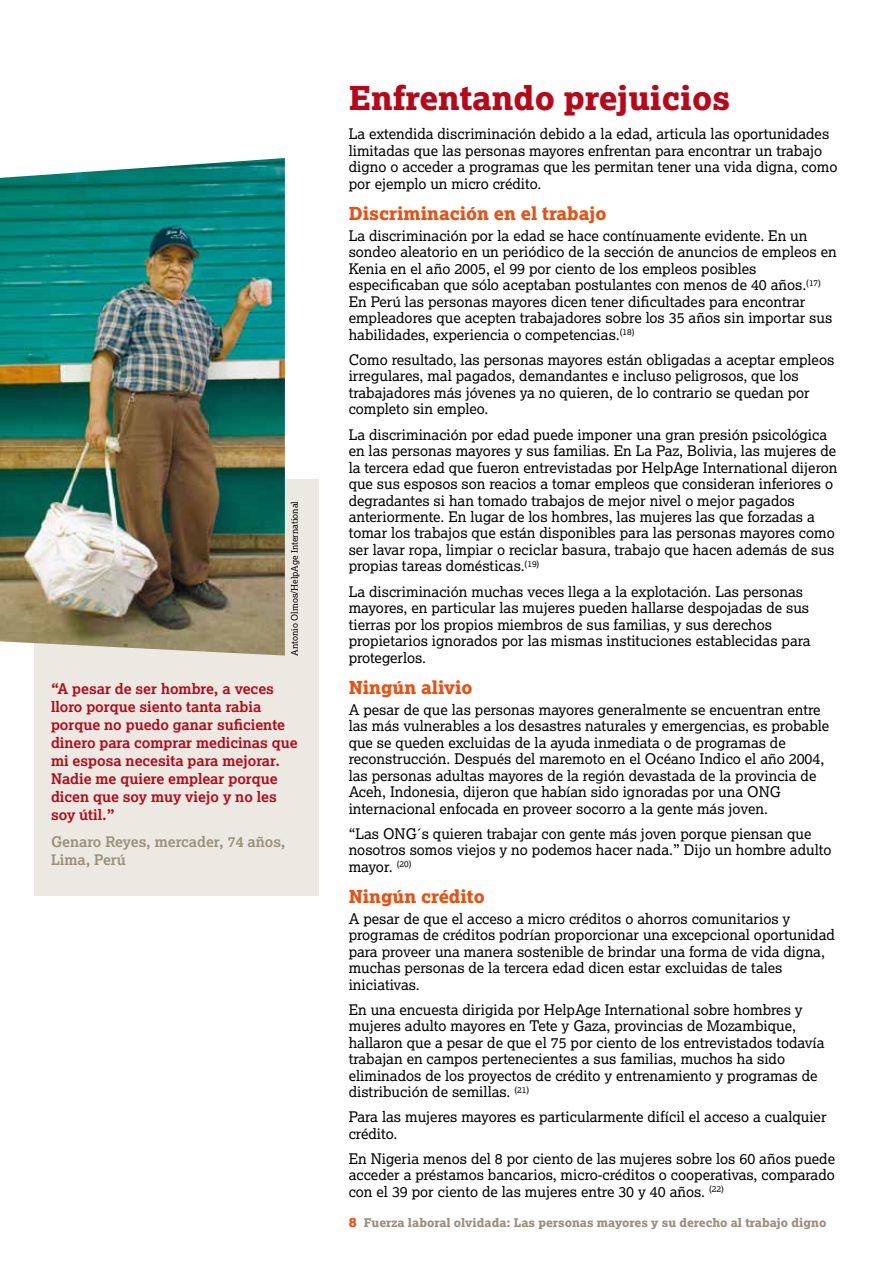
<style>
.page{position:relative;width:893px;height:1263px;background:#fff}
.page>*{position:absolute;margin:0;border:0;box-sizing:border-box;transform-origin:0 0}
.t1{font:33px "Lexia X Bold";color:#b80718}
.t2{font:18px "Lexia X Bold";color:#e85113}
.t3{font:14.7px/16.5px "Lexia";color:#000}
.t4{font:700 14.7px/18px "Lexia";color:#b80718}
.t5{font:700 14.7px/18px "Lexia";color:#9b907c}
.t6{font:12px "Lexia X Bold";color:#9b907c}
.t7{font:9px "Lexia";color:#000}
.s1{font-size:13.5px;color:#e85113}
</style>
<div class="page">
<div style="left:34px;top:479px;width:285px;height:417px;background:#ece9e3"></div>
<img style="left:0;top:158px;width:285px;height:498px">
<p class="t7" style="left:289px;top:656px;width:156px;rotate:-90deg">Antonio Olmos/HelpAge International</p>
<p class="t4" style="left:51px;top:680px;width:248px">“A pesar de ser hombre, a veces lloro porque siento tanta rabia porque no puedo ganar suficiente dinero para comprar medicinas que mi esposa necesita para mejorar.<br>Nadie me quiere emplear porque dicen que soy muy viejo y no les soy útil.”</p>
<p class="t5" style="left:51px;top:832px;width:236px">Genaro Reyes, mercader, 74 años,<br>Lima, Perú</p>
<h1 class="t1" style="left:349px;top:77px;width:383px">Enfrentando prejuicios</h1>
<p class="t3" style="left:349px;top:125px;width:490px">La extendida discriminación debido a la edad, articula las oportunidades limitadas que las personas mayores enfrentan para encontrar un trabajo digno o acceder a programas que les permitan tener una vida digna, como por ejemplo un micro crédito.</p>
<p class="t2" style="left:349px;top:202px;width:259px">Discriminación en el trabajo</p>
<p class="t3" style="left:349px;top:227px;width:490px">La discriminación por la edad se hace contínuamente evidente. En un sondeo aleatorio en un periódico de la sección de anuncios de empleos en Kenia en el año 2005, el 99 por ciento de los empleos posibles especificaban que sólo aceptaban postulantes con menos de 40 años.<sup>(17)<br></sup>En Perú las personas mayores dicen tener dificultades para encontrar empleadores que acepten trabajadores sobre los 35 años sin importar sus habilidades, experiencia o competencias.<sup>(18)</sup></p>
<p class="t3" style="left:349px;top:351px;width:487px">Como resultado, las personas mayores están obligadas a aceptar empleos irregulares, mal pagados, demandantes e incluso peligrosos, que los trabajadores más jóvenes ya no quieren, de lo contrario se quedan por completo sin empleo.</p>
<p class="t3" style="left:349px;top:426px;width:490px">La discriminación por edad puede imponer una gran presión psicológica en las personas mayores y sus familias. En La Paz, Bolivia, las mujeres de la tercera edad que fueron entrevistadas por HelpAge International dijeron que sus esposos son reacios a tomar empleos que consideran inferiores o degradantes si han tomado trabajos de mejor nivel o mejor pagados anteriormente. En lugar de los hombres, las mujeres las que forzadas a tomar los trabajos que están disponibles para las personas mayores como ser lavar ropa, limpiar o reciclar basura, trabajo que hacen además de sus propias tareas domésticas.<sup>(19)</sup></p>
<p class="t3" style="left:349px;top:583px;width:463px">La discriminación muchas veces llega a la explotación. Las personas mayores, en particular las mujeres pueden hallarse despojadas de sus tierras por los propios miembros de sus familias, y sus derechos propietarios ignorados por las mismas instituciones establecidas para protegerlos.</p>
<p class="t2" style="left:349px;top:676px;width:125px">Ningún alivio</p>
<p class="t3" style="left:349px;top:701px;width:482px">A pesar de que las personas mayores generalmente se encuentran entre las más vulnerables a los desastres naturales y emergencias, es probable que se queden excluidas de la ayuda inmediata o de programas de reconstrucción. Después del maremoto en el Océano Indico el año 2004, las personas adultas mayores de la región devastada de la provincia de Aceh, Indonesia, dijeron que habían sido ignoradas por una ONG internacional enfocada en proveer socorro a la gente más joven.</p>
<p class="t3" style="left:349px;top:825px;width:484px">“Las ONG´s quieren trabajar con gente más joven porque piensan que nosotros somos viejos y no podemos hacer nada.” Dijo un hombre adulto mayor. <sup>(20)</sup></p>
<p class="t2" style="left:349px;top:885px;width:138px">Ningún crédito</p>
<p class="t3" style="left:349px;top:910px;width:488px">A pesar de que el acceso a micro créditos o ahorros comunitarios y programas de créditos podrían proporcionar una excepcional oportunidad para proveer una manera sostenible de brindar una forma de vida digna, muchas personas de la tercera edad dicen estar excluidas de tales iniciativas.</p>
<p class="t3" style="left:349px;top:1001px;width:477px">En una encuesta dirigida por HelpAge International sobre hombres y mujeres adulto mayores en Tete y Gaza, provincias de Mozambique, hallaron que a pesar de que el 75 por ciento de los entrevistados todavía trabajan en campos pertenecientes a sus familias, muchos ha sido eliminados de los proyectos de crédito y entrenamiento y programas de distribución de semillas. <sup>(21)</sup></p>
<p class="t3" style="left:349px;top:1108px;width:479px">Para las mujeres mayores es particularmente difícil el acceso a cualquier crédito.</p>
<p class="t3" style="left:349px;top:1150px;width:488px;text-align:justify">En Nigeria menos del 8 por ciento de las mujeres sobre los 60 años puede acceder a préstamos bancarios, micro-créditos o cooperativas, comparado con el 39 por ciento de las mujeres entre 30 y 40 años. <sup>(22)</sup></p>
<p class="t6" style="left:349px;top:1214px;width:479px"><span class="s1">8</span> Fuerza laboral olvidada: Las personas mayores y su derecho al trabajo digno</p>
</div>
